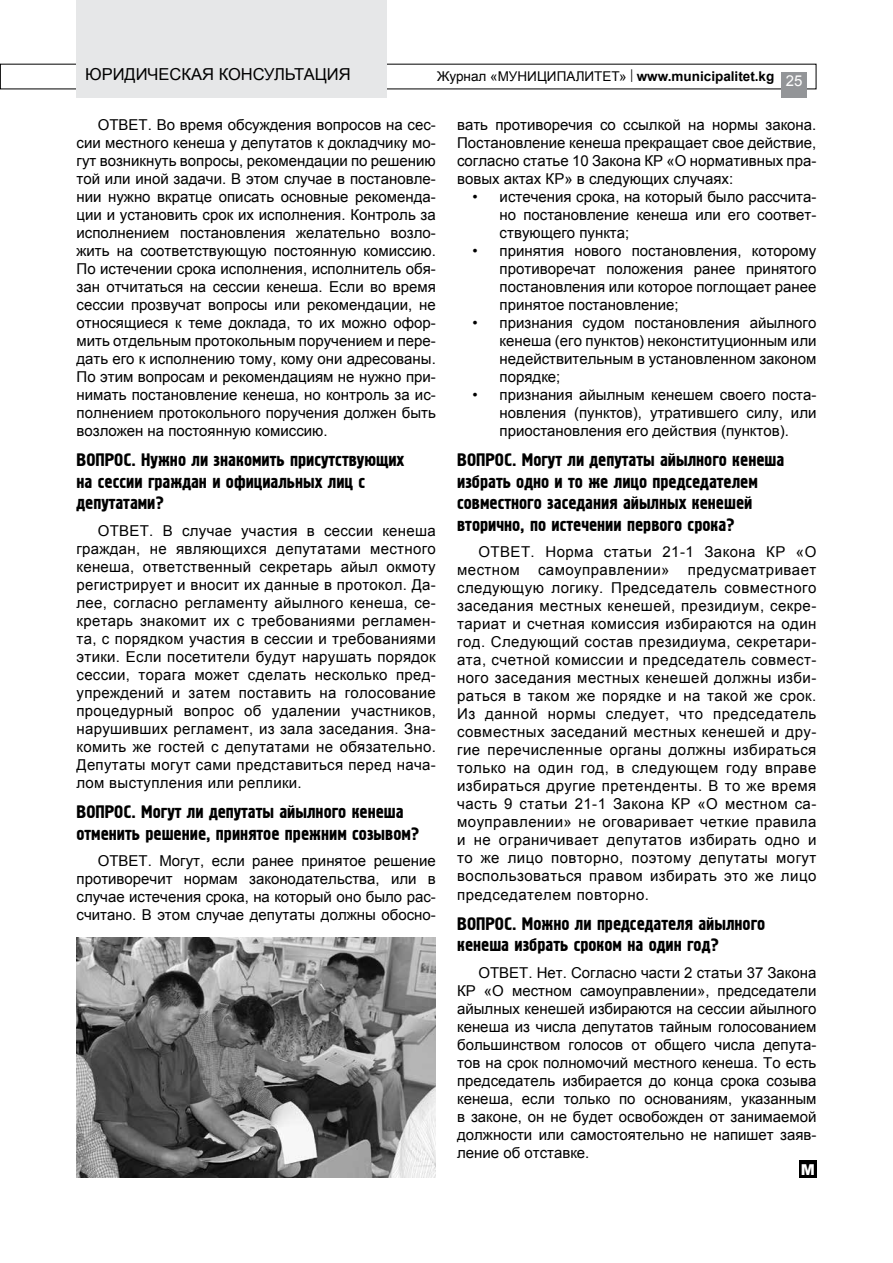
<style>
.page{position:relative;width:893px;height:1263px;background:#fff}
.page>*{position:absolute;margin:0;border:0;box-sizing:border-box;transform-origin:0 0}
.t1{font:18px/21.6px "Hermes";color:#000}
.t2{font:16.5px "Arial";color:#000}
.t3{font:15px/18px "Arial";color:#000;text-align:justify}
.t4{font:15px "Arial";color:#fff}
.t5{font:900 15px "Arial";color:#fff}
.t6{font:13.5px "Arial";color:#000}
.s1{font-weight:700}
</style>
<div class="page">
<div style="left:781px;top:72px;width:26px;height:26px;background:#939598"></div>
<div style="left:77px;top:0;width:310px;height:98px;background:#e6e7e8"></div>
<img style="left:77px;top:937px;width:359px;height:241px">
<div style="left:799px;top:1161px;width:17px;height:17px;background:#000"></div>
<p class="t2" style="left:85px;top:63px;width:267px">ЮРИДИЧЕСКАЯ КОНСУЛЬТАЦИЯ</p>
<p class="t3" style="left:77px;top:116px;width:361px;text-indent:21px">ОТВЕТ. Во время обсуждения вопросов на сес&shy;сии местного кенеша у депутатов к докладчику мо&shy;гут возникнуть вопросы, рекомендации по решению той или иной задачи. В этом случае в постановле&shy;нии нужно вкратце описать основные рекоменда&shy;ции и установить срок их исполнения. Контроль за исполнением постановления желательно возло&shy;жить на соответствующую постоянную комиссию.<br>По истечении срока исполнения, исполнитель обя&shy;зан отчитаться на сессии кенеша. Если во время сессии прозвучат вопросы или рекомендации, не относящиеся к теме доклада, то их можно офор&shy;мить отдельным протокольным поручением и пере&shy;дать его к исполнению тому, кому они адресованы.<br>По этим вопросам и рекомендациям не нужно при&shy;нимать постановление кенеша, но контроль за ис&shy;полнением протокольного поручения должен быть возложен на постоянную комиссию.</p>
<p class="t1" style="left:77px;top:450px;width:329px">ВОПРОС. Нужно ли знакомить присутствующих на сессии граждан и официальных лиц с депутатами?</p>
<p class="t3" style="left:77px;top:522px;width:361px;text-indent:21px">ОТВЕТ. В случае участия в сессии кенеша граждан, не являющихся депутатами местного кенеша, ответственный секретарь айыл окмоту регистрирует и вносит их данные в протокол. Да&shy;лее, согласно регламенту айылного кенеша, се&shy;кретарь знакомит их с требованиями регламен&shy;та, с порядком участия в сессии и требованиями этики. Если посетители будут нарушать порядок сессии, торага может сделать несколько пред&shy;упреждений и затем поставить на голосование процедурный вопрос об удалении участников, нарушивших регламент, из зала заседания. Зна&shy;комить же гостей с депутатами не обязательно.<br>Депутаты могут сами представиться перед нача&shy;лом выступления или реплики.</p>
<p class="t1" style="left:77px;top:801px;width:345px">ВОПРОС. Могут ли депутаты айылного кенеша отменить решение, принятое прежним созывом?</p>
<p class="t3" style="left:77px;top:852px;width:361px;text-indent:21px">ОТВЕТ. Могут, если ранее принятое решение противоречит нормам законодательства, или в случае истечения срока, на который оно было рас&shy;считано. В этом случае депутаты должны обосно-</p>
<p class="t6" style="left:437px;top:67px;width:339px">Журнал «МУНИЦИПАЛИТЕТ» | <span class="s1">www.municipalitet.kg</span></p>
<p class="t4" style="left:786px;top:71px;width:18px">25</p>
<p class="t3" style="left:457px;top:116px;width:361px">вать противоречия со ссылкой на нормы закона.<br>Постановление кенеша прекращает свое действие, согласно статье 10 Закона КР «О нормативных пра&shy;вовых актах КР» в следующих случаях:</p>
<p class="t3" style="left:500px;top:188px;width:318px;text-indent:-27px">• истечения срока, на который было рассчита&shy;но постановление кенеша или его соответ&shy;ствующего пункта;</p>
<p class="t3" style="left:500px;top:242px;width:318px;text-indent:-27px">• принятия нового постановления, которому противоречат положения ранее принятого постановления или которое поглощает ранее принятое постановление;</p>
<p class="t3" style="left:500px;top:314px;width:318px;text-indent:-27px">• признания судом постановления айылного кенеша (его пунктов) неконституционным или недействительным в установленном законом порядке;</p>
<p class="t3" style="left:500px;top:386px;width:318px;text-indent:-27px">• признания айылным кенешем своего поста&shy;новления (пунктов), утратившего силу, или приостановления его действия (пунктов).</p>
<p class="t1" style="left:457px;top:450px;width:329px">ВОПРОС. Могут ли депутаты айылного кенеша избрать одно и то же лицо председателем совместного заседания айылных кенешей вторично, по истечении первого срока?</p>
<p class="t3" style="left:457px;top:543px;width:361px;text-indent:21px">ОТВЕТ. Норма статьи 21-1 Закона КР «О местном самоуправлении» предусматривает следующую логику. Председатель совместного заседания местных кенешей, президиум, секре&shy;тариат и счетная комиссия избираются на один год. Следующий состав президиума, секретари&shy;ата, счетной комиссии и председатель совмест&shy;ного заседания местных кенешей должны изби&shy;раться в таком же порядке и на такой же срок.<br>Из данной нормы следует, что председатель совместных заседаний местных кенешей и дру&shy;гие перечисленные органы должны избираться только на один год, в следующем году вправе избираться другие претенденты. В то же время часть 9 статьи 21-1 Закона КР «О местном са&shy;моуправлении» не оговаривает четкие правила и не ограничивает депутатов избирать одно и то же лицо повторно, поэтому депутаты могут воспользоваться правом избирать это же лицо председателем повторно.</p>
<p class="t1" style="left:457px;top:913px;width:310px">ВОПРОС. Можно ли председателя айылного кенеша избрать сроком на один год?</p>
<p class="t3" style="left:457px;top:963px;width:361px;text-indent:21px">ОТВЕТ. Нет. Согласно части 2 статьи 37 Закона КР «О местном самоуправлении», председатели айылных кенешей избираются на сессии айылного кенеша из числа депутатов тайным голосованием большинством голосов от общего числа депута&shy;тов на срок полномочий местного кенеша. То есть председатель избирается до конца срока созыва кенеша, если только по основаниям, указанным в законе, он не будет освобожден от занимаемой должности или самостоятельно не напишет заяв&shy;ление об отставке.</p>
<p class="t5" style="left:801px;top:1158px;width:16px">М</p>
</div>
